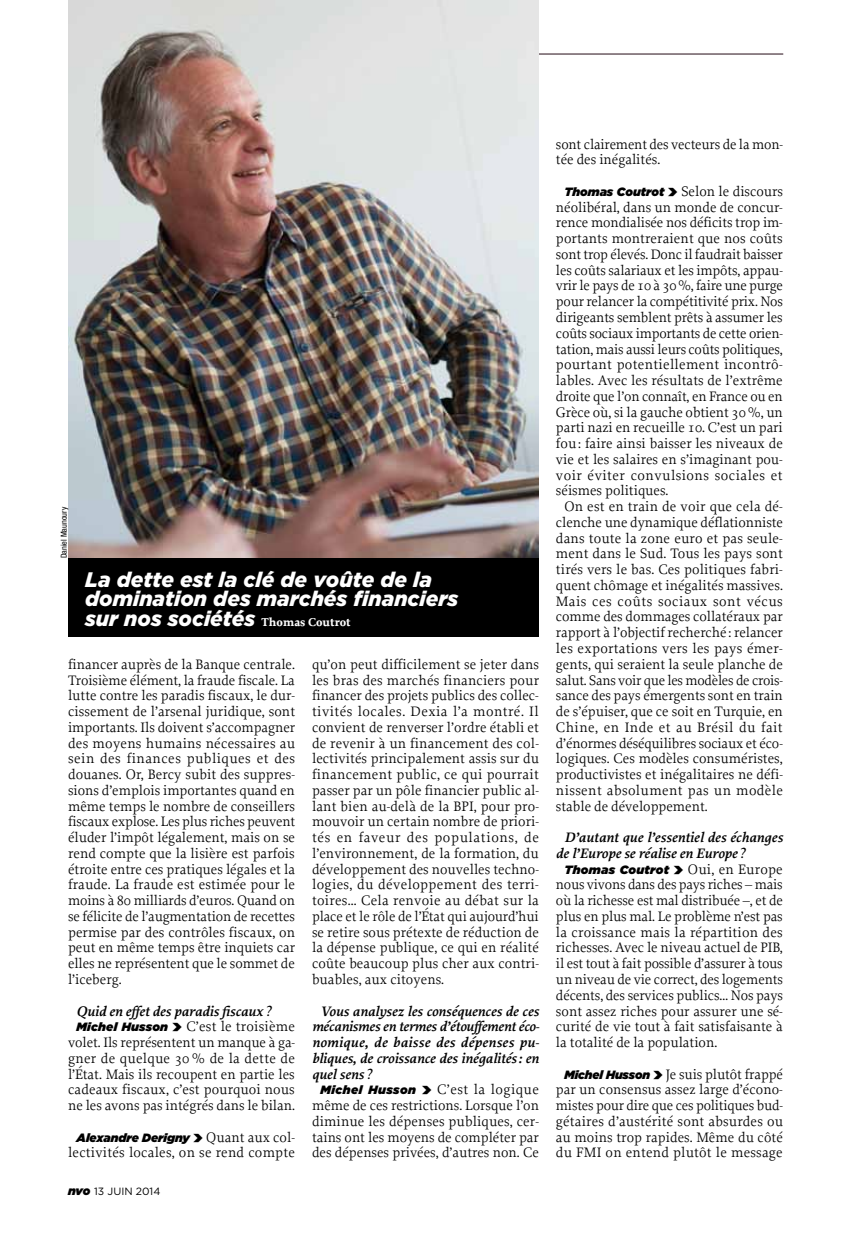
<style>
.page{position:relative;width:851px;height:1234px;background:#fff}
.page>*{position:absolute;margin:0;border:0;box-sizing:border-box;transform-origin:0 0}
.t1{font:italic 900 21px/19.5px "Gotham";color:#fff}
.t2{font:14.4px/15.8px "Proforma";color:#000;text-align:justify}
.t3{font:italic 600 14.4px/15.8px "Proforma";color:#000}
.t4{font:14.4px "Proforma";letter-spacing:.02em;color:#000}
.t5{font:14.4px "Proforma";letter-spacing:.035em;color:#000}
.t6{font:14.4px "Proforma";letter-spacing:.03em;color:#000}
.t7{font:italic 600 14.4px "Proforma";letter-spacing:.025em;color:#000}
.t8{font:14.4px "Proforma";letter-spacing:.025em;color:#000}
.t9{font:italic 900 12px "Gotham";color:#000}
.t10{font:italic 900 12px "Gotham";letter-spacing:.02em;color:#000}
.t11{font:10.5px "Gotham";color:#000}
.t12{font:condensed 8.25px "Helvetica Neue";color:#000}
.s1{font-family:"Proforma";font-weight:700;font-style:normal;font-size:12px}
.s2{font-family:"Gotham";font-weight:900;font-style:italic;font-size:12px}
.s3{font-family:"Arrow Dynamic";font-weight:800;font-size:12px}
.s4{font-family:"Arrow Dynamic";font-weight:800;font-style:normal}
.s5{font-family:"Proforma";font-weight:400;font-style:normal;font-size:14.4px}
.s6{font-weight:900;font-style:italic;font-size:12px}
</style>
<div class="page">
<hr style="left:68px;top:53px;width:715px;height:2px;background:#6c5b63">
<img style="left:68px;top:0;width:471px;height:558px">
<div style="left:68px;top:558px;width:471px;height:79px;background:#000"></div>
<p class="t12" style="left:59px;top:558px;width:53px;rotate:-90deg">Daniel Maunoury</p>
<p class="t1" style="left:85px;top:569px;width:374px">La dette est la clé de voûte de la domination des marchés financiers sur nos sociétés <span class="s1">Thomas Coutrot</span></p>
<p class="t2" style="left:68px;top:655px;width:228px">financer auprès de la Banque centrale.<br>Troisième élément, la fraude fiscale. La lutte contre les paradis fiscaux, le dur&shy;cissement de l’arsenal juridique, sont importants. Ils doivent s’accompagner des moyens humains nécessaires au sein des finances publiques et des douanes. Or, Bercy subit des suppres&shy;sions d’emplois importantes quand en même temps le nombre de conseillers fiscaux explose. Les plus riches peuvent éluder l’impôt légalement, mais on se rend compte que la lisière est parfois étroite entre ces pratiques légales et la fraude. La fraude est estimée pour le moins à 80 milliards d’euros. Quand on se félicite de l’augmentation de recettes permise par des contrôles fiscaux, on peut en même temps être inquiets car elles ne représentent que le sommet de l’iceberg.</p>
<p class="t3" style="left:77px;top:1002px;width:196px">Quid en effet des paradis fiscaux?</p>
<p class="t2" style="left:77px;top:1018px;width:220px"><span class="s2">Michel Husson</span> <span class="s3">C</span> C’est le troisième</p>
<p class="t2" style="left:68px;top:1033px;width:228px">volet. Ils représentent un manque à ga-</p>
<p class="t4" style="left:68px;top:1048px;width:228px">gner de quelque 30 % de la dette de</p>
<p class="t2" style="left:68px;top:1065px;width:228px">l’État. Mais ils recoupent en partie les</p>
<p class="t2" style="left:68px;top:1081px;width:228px">cadeaux fiscaux, c’est pourquoi nous</p>
<p class="t2" style="left:68px;top:1096px;width:228px">ne les avons pas intégrés dans le bilan.</p>
<p class="t9" style="left:77px;top:1130px;width:220px">Alexandre Derigny <span class="s4">C</span> <span class="s5">Quant aux col-</span></p>
<p class="t2" style="left:68px;top:1144px;width:228px">lectivités locales, on se rend compte</p>
<p class="t2" style="left:312px;top:655px;width:228px">qu’on peut difficilement se jeter dans les bras des marchés financiers pour financer des projets publics des collec&shy;tivités locales. Dexia l’a montré. Il convient de renverser l’ordre établi et de revenir à un financement des col&shy;lectivités principalement assis sur du financement public, ce qui pourrait passer par un pôle financier public al&shy;lant bien au-delà de la BPI, pour pro&shy;mouvoir un certain nombre de priori&shy;tés en faveur des populations, de l’environnement, de la formation, du développement des nouvelles techno&shy;logies, du développement des terri&shy;toires… Cela renvoie au débat sur la place et le rôle de l’État qui aujourd’hui se retire sous prétexte de réduction de la dépense publique, ce qui en réalité coûte beaucoup plus cher aux contri&shy;buables, aux citoyens.</p>
<p class="t3" style="left:320px;top:1002px;width:220px">Vous analysez les conséquences de ces</p>
<p class="t3" style="left:312px;top:1018px;width:229px">mécanismes en termes d’étouffement éco-</p>
<p class="t7" style="left:312px;top:1032px;width:229px">nomique, de baisse des dépenses pu-</p>
<p class="t3" style="left:312px;top:1049px;width:228px">bliques, de croissance des inégalités: en</p>
<p class="t3" style="left:312px;top:1065px;width:61px">quel sens ?</p>
<p class="t6" style="left:320px;top:1080px;width:220px"><span class="s2">Michel Husson</span> <span class="s3">C</span> C’est la logique</p>
<p class="t2" style="left:312px;top:1096px;width:228px">même de ces restrictions. Lorsque l’on</p>
<p class="t2" style="left:312px;top:1112px;width:228px">diminue les dépenses publiques, cer-</p>
<p class="t2" style="left:312px;top:1128px;width:228px">tains ont les moyens de compléter par</p>
<p class="t2" style="left:312px;top:1144px;width:228px">des dépenses privées, d’autres non. Ce</p>
<p class="t11" style="left:68px;top:1184px;width:94px"><span class="s6">nvo</span> 13 juin 2014</p>
<p class="t2" style="left:556px;top:136px;width:228px">sont clairement des vecteurs de la mon&shy;tée des inégalités.</p>
<p class="t2" style="left:564px;top:183px;width:220px"><span class="s2">Thomas Coutrot</span> <span class="s3">C</span> Selon le discours</p>
<p class="t2" style="left:556px;top:199px;width:228px">néolibéral, dans un monde de concur-</p>
<p class="t2" style="left:556px;top:214px;width:228px">rence mondialisée nos déficits trop im-</p>
<p class="t2" style="left:556px;top:230px;width:228px">portants montreraient que nos coûts</p>
<p class="t2" style="left:556px;top:246px;width:228px">sont trop élevés. Donc il faudrait baisser</p>
<p class="t2" style="left:556px;top:262px;width:228px">les coûts salariaux et les impôts, appau-</p>
<p class="t2" style="left:556px;top:277px;width:228px">vrir le pays de 10 à 30%, faire une purge</p>
<p class="t2" style="left:556px;top:293px;width:228px">pour relancer la compétitivité prix. Nos</p>
<p class="t2" style="left:556px;top:309px;width:228px">dirigeants semblent prêts à assumer les</p>
<p class="t2" style="left:556px;top:325px;width:228px">coûts sociaux importants de cette orien-</p>
<p class="t2" style="left:556px;top:340px;width:228px">tation, mais aussi leurs coûts politiques,</p>
<p class="t4" style="left:556px;top:355px;width:228px">pourtant potentiellement incontrô-</p>
<p class="t2" style="left:556px;top:372px;width:228px">lables. Avec les résultats de l’extrême</p>
<p class="t2" style="left:556px;top:388px;width:228px">droite que l’on connaît, en France ou en</p>
<p class="t2" style="left:556px;top:403px;width:228px">Grèce où, si la gauche obtient 30%, un</p>
<p class="t2" style="left:556px;top:419px;width:228px">parti nazi en recueille 10. C’est un pari</p>
<p class="t2" style="left:556px;top:435px;width:228px">fou: faire ainsi baisser les niveaux de</p>
<p class="t2" style="left:556px;top:451px;width:228px">vie et les salaires en s’imaginant pou-</p>
<p class="t5" style="left:556px;top:466px;width:228px">voir éviter convulsions sociales et</p>
<p class="t2" style="left:556px;top:482px;width:114px">séismes politiques.</p>
<p class="t2" style="left:564px;top:498px;width:220px">On est en train de voir que cela dé-</p>
<p class="t2" style="left:556px;top:514px;width:228px">clenche une dynamique déflationniste</p>
<p class="t2" style="left:556px;top:529px;width:228px">dans toute la zone euro et pas seule-</p>
<p class="t2" style="left:556px;top:545px;width:228px">ment dans le Sud. Tous les pays sont</p>
<p class="t2" style="left:556px;top:561px;width:228px">tirés vers le bas. Ces politiques fabri-</p>
<p class="t2" style="left:556px;top:577px;width:228px">quent chômage et inégalités massives.</p>
<p class="t5" style="left:556px;top:592px;width:228px">Mais ces coûts sociaux sont vécus</p>
<p class="t2" style="left:556px;top:608px;width:228px">comme des dommages collatéraux par</p>
<p class="t2" style="left:556px;top:624px;width:228px">rapport à l’objectif recherché : relancer</p>
<p class="t4" style="left:556px;top:639px;width:228px">les exportations vers les pays émer-</p>
<p class="t2" style="left:556px;top:655px;width:228px">gents, qui seraient la seule planche de</p>
<p class="t2" style="left:556px;top:671px;width:228px">salut. Sans voir que les modèles de crois-</p>
<p class="t2" style="left:556px;top:687px;width:228px">sance des pays émergents sont en train</p>
<p class="t2" style="left:556px;top:703px;width:228px">de s’épuiser, que ce soit en Turquie, en</p>
<p class="t6" style="left:556px;top:718px;width:228px">Chine, en Inde et au Brésil du fait</p>
<p class="t2" style="left:556px;top:734px;width:228px">d’énormes déséquilibres sociaux et éco-</p>
<p class="t2" style="left:556px;top:750px;width:228px">logiques. Ces modèles consuméristes,</p>
<p class="t2" style="left:556px;top:766px;width:228px">productivistes et inégalitaires ne défi-</p>
<p class="t8" style="left:556px;top:781px;width:228px">nissent absolument pas un modèle</p>
<p class="t2" style="left:556px;top:797px;width:153px">stable de développement.</p>
<p class="t3" style="left:556px;top:829px;width:228px;text-indent:9px">D’autant que l’essentiel des échanges de l’Europe se réalise en Europe ?</p>
<p class="t10" style="left:564px;top:862px;width:220px">Thomas Coutrot <span class="s4">C</span> <span class="s5">Oui, en Europe</span></p>
<p class="t2" style="left:556px;top:876px;width:228px">nous vivons dans des pays riches – mais où la richesse est mal distribuée –, et de plus en plus mal. Le problème n’est pas la croissance mais la répartition des richesses. Avec le niveau actuel de PIB, il est tout à fait possible d’assurer à tous un niveau de vie correct, des logements décents, des services publics… Nos pays sont assez riches pour assurer une sé&shy;curité de vie tout à fait satisfaisante à la totalité de la population.</p>
<p class="t2" style="left:556px;top:1065px;width:228px;text-align:center"><span class="s2">Michel Husson</span> <span class="s3">C</span> Je suis plutôt frappé par un consensus assez large d’écono&shy;mistes pour dire que ces politiques bud&shy;gétaires d’austérité sont absurdes ou au moins trop rapides. Même du côté du FMI on entend plutôt le message</p>
</div>
